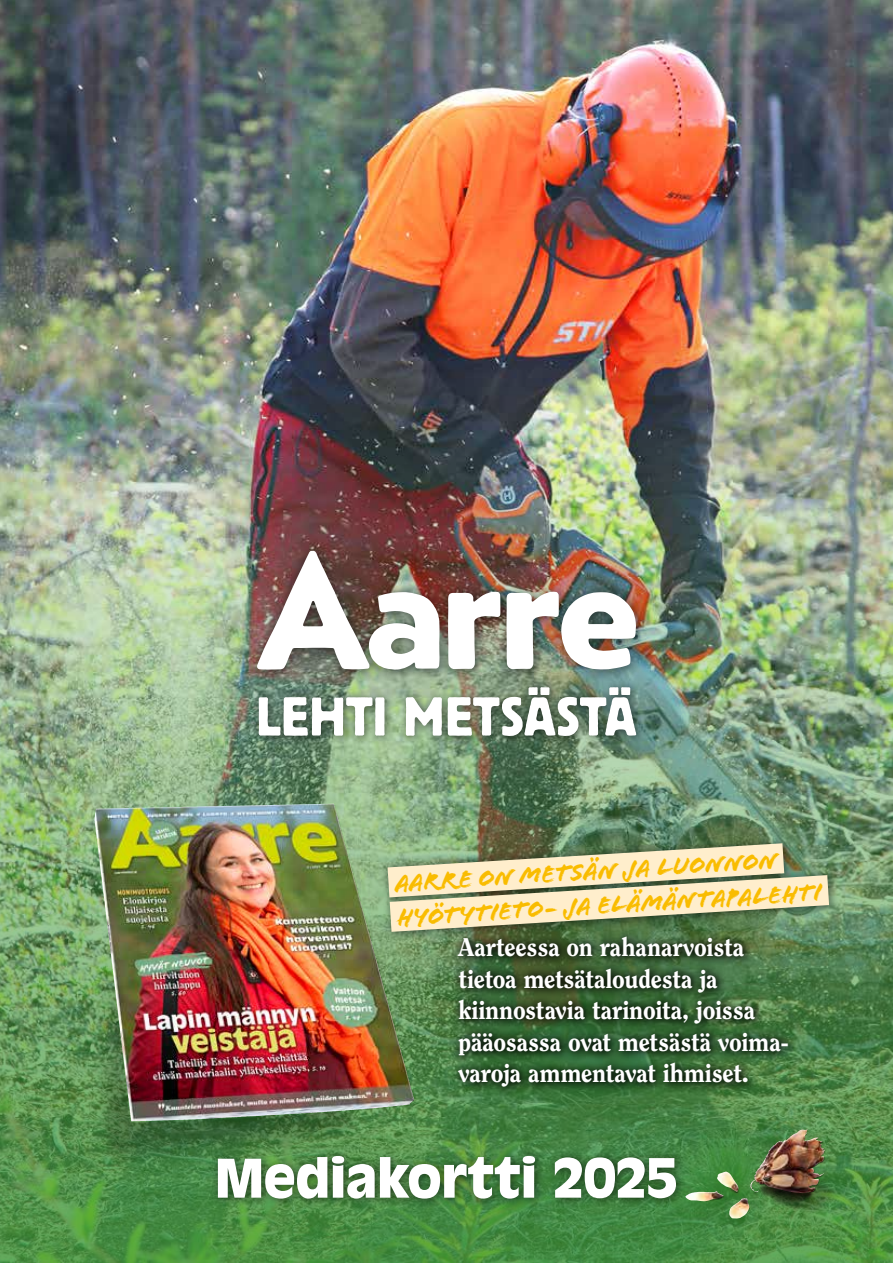
<style>
.page{position:relative;width:893px;height:1263px;background:#fff}
.page>*{position:absolute;margin:0;border:0;box-sizing:border-box;transform-origin:0 0}
.t1{font:900 52.5px "Antique Olive Std";letter-spacing:-.015em;color:#fff}
.t2{font:800 25.5px/31.5px "Clearface Std";letter-spacing:-.01em;color:#fff}
.t3{font:25.5px/34.3px "Flood Std";color:#f9bc00}
</style>
<div class="page">
<img style="left:0;top:0;width:893px;height:323px">
<img style="left:0;top:323px;width:893px;height:940px">
<img style="left:670px;top:1115px;width:190px;height:115px">
<img style="left:749px;top:1129px;width:57px;height:63px">
<div style="left:247px;top:541px;width:402px;height:142px;background:#000;opacity:.5"></div>
<img style="left:257px;top:551px;width:379px;height:119px">
<div style="left:251px;top:679px;width:395px;height:67px;background:#000;opacity:.5"></div>
<svg style="left:259px;top:687px;width:377px;height:49px"></svg>
<img style="left:43px;top:752px;width:425px;height:425px">
<img style="left:94px;top:809px;width:118px;height:312px">
<svg style="left:357px;top:826px;width:458px;height:88px;background:#7d956f"></svg>
<svg style="left:359px;top:858px;width:501px;height:91px;background:#c0c49f"></svg>
<div style="left:210px;top:1148px;width:476px;height:61px;background:#000;opacity:.5"></div>
<svg style="left:450px;top:930px;width:348px;height:167px;background:#33562f"></svg>
<p class="t3" style="left:394px;top:865px;width:428px;rotate:-3deg">Aarre on metsän ja luonnon hyötytieto- ja elämäntapalehti</p>
<p class="t2" style="left:458px;top:931px;width:332px">Aarteessa on rahanarvoista tietoa metsätaloudesta ja kiinnostavia tarinoita, joissa pääosassa ovat metsästä voima&shy;varoja ammentavat ihmiset.</p>
<h1 class="t1" style="left:215px;top:1147px;width:465px">Mediakortti 2025</h1>
</div>
